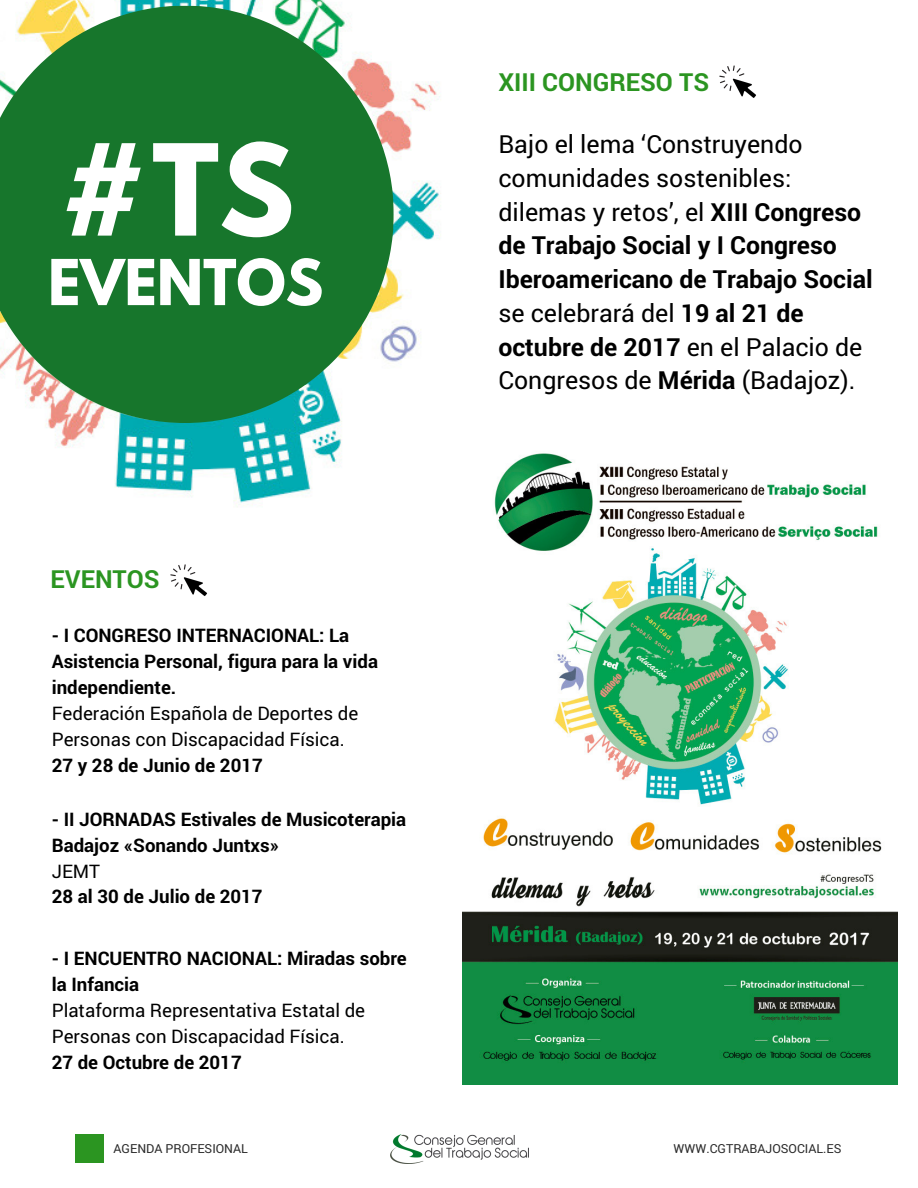
<style>
.page{position:relative;width:918px;height:1188px;background:#fff}
.page>*{position:absolute;margin:0;border:0;box-sizing:border-box;transform-origin:0 0}
.t1{font:700 112.05px "League Spartan";color:#fff}
.t2{font:700 55.95px "League Spartan";color:#fff}
.t3{font:24.9px/33.8px "Roboto";color:#000}
.t4{font:700 24.9px "Roboto";color:#2b9521}
.t5{font:700 18.75px/25.8px "Roboto";color:#000}
.t6{font:18.75px/25.8px "Roboto";color:#000}
.t7{font:12.45px "Roboto";color:#2a2a2a}
.s1{font-weight:700}
</style>
<div class="page">
<img style="left:32px;top:0;width:409px;height:506px">
<svg style="left:0;top:6px;width:394px;height:417px;background:#3b8a4b"></svg>
<div style="left:75px;top:1134px;width:28px;height:28px;background:#2b9521"></div>
<img style="left:462px;top:453px;width:436px;height:631px">
<img style="left:170px;top:564px;width:37px;height:32px">
<img style="left:719px;top:65px;width:37px;height:33px">
<img style="left:390px;top:1134px;width:139px;height:29px">
<h1 class="t1" style="left:59px;top:135px;width:237px">#TS</h1>
<h2 class="t2" style="left:48px;top:255px;width:277px">EVENTOS</h2>
<h3 class="t4" style="left:51px;top:562px;width:111px">EVENTOS</h3>
<p class="t5" style="left:52px;top:622px;width:328px">- I CONGRESO INTERNACIONAL: La<br>Asistencia Personal, figura para la vida independiente.</p>
<p class="t6" style="left:52px;top:700px;width:308px">Federación Española de Deportes de<br>Personas con Discapacidad Física.</p>
<p class="t5" style="left:52px;top:752px;width:213px">27 y 28 de Junio de 2017</p>
<p class="t5" style="left:52px;top:806px;width:356px">- II JORNADAS Estivales de Musicoterapia<br>Badajoz «Sonando Juntxs»</p>
<p class="t6" style="left:52px;top:857px;width:50px">JEMT</p>
<p class="t5" style="left:52px;top:883px;width:212px">28 al 30 de Julio de 2017</p>
<p class="t5" style="left:52px;top:945px;width:357px">- I ENCUENTRO NACIONAL: Miradas sobre la Infancia</p>
<p class="t6" style="left:52px;top:997px;width:315px">Plataforma Representativa Estatal de<br>Personas con Discapacidad Física.</p>
<p class="t5" style="left:52px;top:1049px;width:191px">27 de Octubre de 2017</p>
<h3 class="t4" style="left:498px;top:65px;width:212px">XIII CONGRESO TS</h3>
<p class="t3" style="left:498px;top:126px;width:376px">Bajo el lema ‘Construyendo comunidades sostenibles: dilemas y retos’, el <span class="s1">XIII Congreso de Trabajo Social y I Congreso<br>Iberoamericano de Trabajo Social </span>se celebrará del <span class="s1">19 al 21 de octubre de 2017</span> en el Palacio de<br>Congresos de <span class="s1">Mérida</span> (Badajoz).</p>
<p class="t7" style="left:114px;top:1140px;width:136px">AGENDA PROFESIONAL</p>
<p class="t7" style="left:674px;top:1140px;width:169px">WWW.CGTRABAJOSOCIAL.ES</p>
</div>
